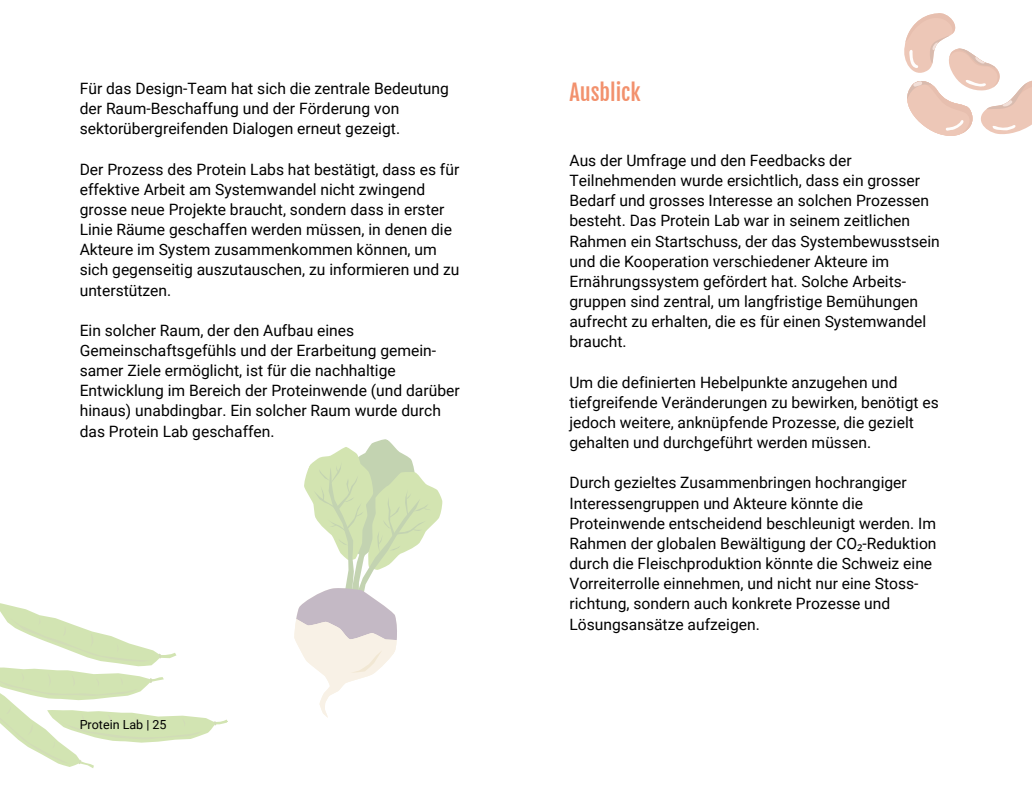
<style>
.page{position:relative;width:1032px;height:797px;background:#fff}
.page>*{position:absolute;margin:0;border:0;box-sizing:border-box;transform-origin:0 0}
.t1{font:21.88px "Fjalla One";color:#f2916d}
.t2{font:15.62px/20.1px "Roboto";color:#000}
.t3{font:12.5px "Roboto";color:#000}
.s1{font-family:"Noto Sans"}
</style>
<div class="page">
<svg style="left:904px;top:13px;width:127px;height:123px"></svg>
<svg style="left:0;top:603px;width:228px;height:165px"></svg>
<svg style="left:294px;top:439px;width:149px;height:279px"></svg>
<p class="t2" style="left:80px;top:79px;width:370px">Für das Design-Team hat sich die zentrale Bedeutung der Raum-Beschaffung und der Förderung von sektorübergreifenden Dialogen erneut gezeigt.</p>
<p class="t2" style="left:80px;top:159px;width:381px">Der Prozess des Protein Labs hat bestätigt, dass es für effektive Arbeit am Systemwandel nicht zwingend grosse neue Projekte braucht, sondern dass in erster Linie Räume geschaffen werden müssen, in denen die Akteure im System zusammenkommen können, um sich gegenseitig auszutauschen, zu informieren und zu unterstützen.</p>
<p class="t2" style="left:80px;top:320px;width:381px">Ein solcher Raum, der den Aufbau eines Gemeinschaftsgefühls und der Erarbeitung gemein&shy;samer Ziele ermöglicht, ist für die nachhaltige Entwicklung im Bereich der Proteinwende (und darüber hinaus) unabdingbar. Ein solcher Raum wurde durch das Protein Lab geschaffen.</p>
<p class="t3" style="left:80px;top:717px;width:88px">Protein Lab | 25</p>
<h1 class="t1" style="left:569px;top:79px;width:73px">Ausblick</h1>
<p class="t2" style="left:569px;top:150px;width:372px">Aus der Umfrage und den Feedbacks der Teilnehmenden wurde ersichtlich, dass ein grosser Bedarf und grosses Interesse an solchen Prozessen besteht. Das Protein Lab war in seinem zeitlichen Rahmen ein Startschuss, der das Systembewusstsein und die Kooperation verschiedener Akteure im Ernährungssystem gefördert hat. Solche Arbeits&shy;gruppen sind zentral, um langfristige Bemühungen aufrecht zu erhalten, die es für einen Systemwandel braucht.</p>
<p class="t2" style="left:569px;top:372px;width:371px">Um die definierten Hebelpunkte anzugehen und tiefgreifende Veränderungen zu bewirken, benötigt es jedoch weitere, anknüpfende Prozesse, die gezielt gehalten und durchgeführt werden müssen.</p>
<p class="t2" style="left:569px;top:473px;width:368px">Durch gezieltes Zusammenbringen hochrangiger Interessengruppen und Akteure könnte die Proteinwende entscheidend beschleunigt werden. Im Rahmen der globalen Bewältigung der CO<span class="s1">₂</span>-Reduktion durch die Fleischproduktion könnte die Schweiz eine Vorreiterrolle einnehmen, und nicht nur eine Stoss&shy;richtung, sondern auch konkrete Prozesse und Lösungsansätze aufzeigen.</p>
</div>
